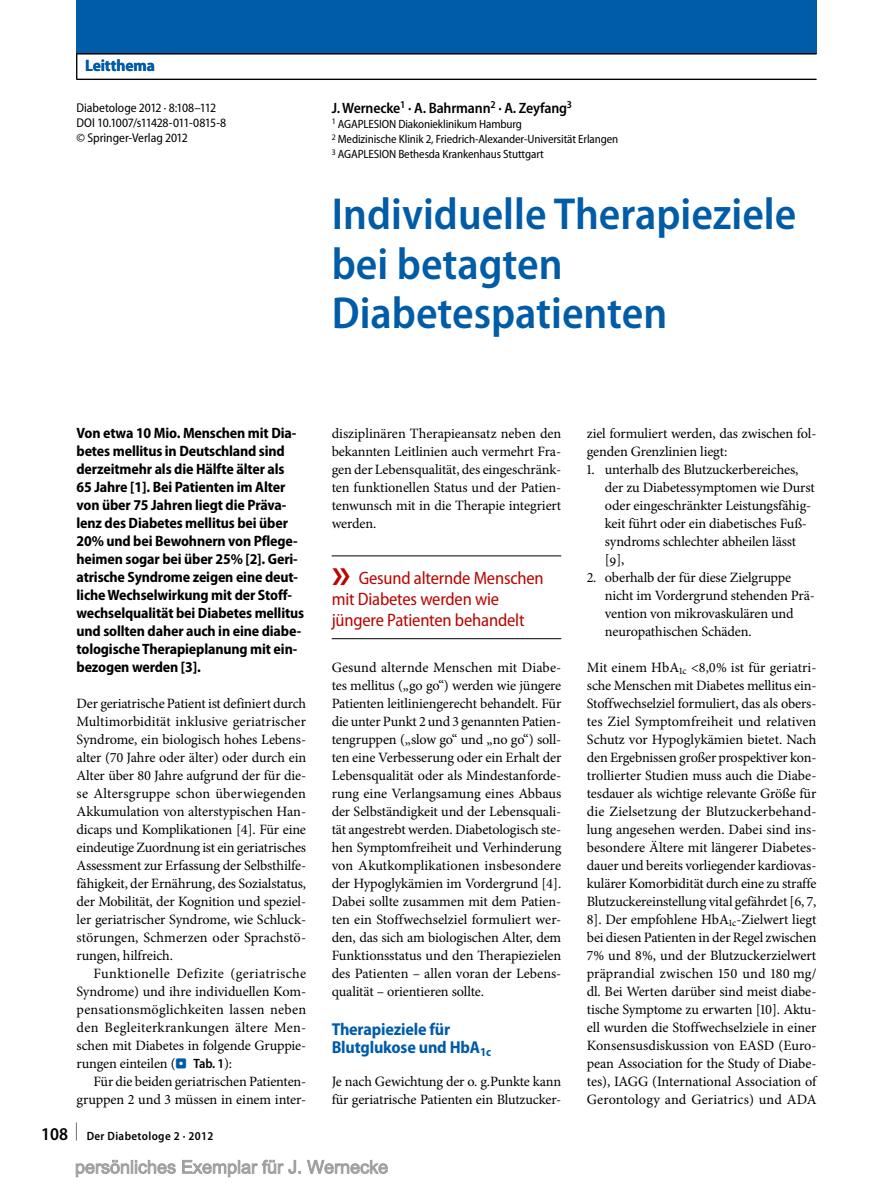
<style>
.page{position:relative;width:893px;height:1187px;background:#fff}
.page>*{position:absolute;margin:0;border:0;box-sizing:border-box;transform-origin:0 0}
.t1{font:600 semi-condensed 45px/49.5px "Myriad Pro";color:#005ca7}
.t2{font:600 semi-condensed 45px "Myriad Pro";color:#b70502}
.t3{font:semi-condensed 18px/21px "Myriad Pro";letter-spacing:-.01em;color:#b70502}
.t4{font:700 semi-condensed 17.25px/18px "Myriad Pro";letter-spacing:-.01em;color:#005ba9}
.t5{font:700 semi-condensed 16.5px "Myriad Pro";letter-spacing:-.005em;color:#005ba9}
.t6{font:700 semi-condensed 15px/18px "Myriad Pro";letter-spacing:-.01em;color:#000}
.t7{font:600 semi-condensed 15px "Myriad Pro";letter-spacing:-.01em;color:#000}
.t8{font:14.25px/18px "Minion Pro";letter-spacing:-.01em;color:#000;text-align:justify}
.t9{font:semi-condensed 12.75px/15.3px "Myriad Pro";letter-spacing:-.01em;color:#000}
.t10{font:semi-condensed 12px/15px "Myriad Pro";letter-spacing:-.01em;color:#000}
.t11{font:600 semi-condensed 12px "Myriad Pro";letter-spacing:.03em;color:#000}
.s1{font-family:"S Buttons";font-size:13.5px;color:#005ca7}
.s2{font-family:"Myriad Pro";font-weight:600;font-stretch:semi-condensed;font-size:13.5px}
.s3{font-size:18px}
</style>
<div class="page">
<hr style="left:332px;top:555px;width:229px;height:1px;background:#000">
<hr style="left:332px;top:638px;width:229px;height:1px;background:#000">
<div style="left:76px;top:0;width:740px;height:54px;background:#005ba9"></div>
<hr style="left:77px;top:53px;width:739px;height:1px;background:#000">
<hr style="left:77px;top:54px;width:739px;height:1px;background:#000">
<hr style="left:77px;top:79px;width:739px;height:1px;background:#000">
<svg style="left:76px;top:54px;width:1px;height:25px"></svg>
<svg style="left:75px;top:1159px;width:313px;height:18px"></svg>
<p class="t5" style="left:85px;top:57px;width:71px">Leitthema</p>
<p class="t9" style="left:77px;top:100px;width:151px">Diabetologe 2012 · 8:108–112<br>DOI 10.1007/s11428-011-0815-8 © Springer-Verlag 2012</p>
<p class="t7" style="left:332px;top:100px;width:242px">J. Wernecke<sup>1</sup> · A. Bahrmann<sup>2</sup> · A. Zeyfang<sup>3</sup></p>
<p class="t10" style="left:332px;top:117px;width:288px"><sup>1</sup> AGAPLESION Diakonieklinikum Hamburg<br><sup>2</sup> Medizinische Klinik 2, Friedrich-Alexander-Universität Erlangen<br><sup>3</sup> AGAPLESION Bethesda Krankenhaus Stuttgart</p>
<h1 class="t1" style="left:332px;top:190px;width:466px">Individuelle Therapieziele bei betagten<br>Diabetespatienten</h1>
<p class="t6" style="left:77px;top:424px;width:229px">Von etwa 10 Mio. Menschen mit Dia&shy;betes mellitus in Deutschland sind derzeitmehr als die Hälfte älter als<br>65 Jahre [1]. Bei Patienten im Alter von über 75 Jahren liegt die Präva&shy;lenz des Diabetes mellitus bei über 20% und bei Bewohnern von Pflege&shy;heimen sogar bei über 25% [2]. Geri&shy;atrische Syndrome zeigen eine deut&shy;liche Wechselwirkung mit der Stoff&shy;wechselqualität bei Diabetes mellitus und sollten daher auch in eine diabe&shy;tologische Therapieplanung mit ein&shy;bezogen werden [3].</p>
<p class="t8" style="left:77px;top:694px;width:231px">Der geriatrische Patient ist definiert durch Multimorbidität inklusive geriatrischer Syndrome, ein biologisch hohes Lebens&shy;alter (70 Jahre oder älter) oder durch ein Alter über 80 Jahre aufgrund der für die&shy;se Altersgruppe schon überwiegenden Akkumulation von alterstypischen Han&shy;dicaps und Komplikationen [4]. Für eine eindeutige Zuordnung ist ein geriatrisches Assessment zur Erfassung der Selbsthilfe&shy;fähigkeit, der Ernährung, des Sozialstatus, der Mobilität, der Kognition und speziel&shy;ler geriatrischer Syndrome, wie Schluck&shy;störungen, Schmerzen oder Sprachstö&shy;rungen, hilfreich.</p>
<p class="t8" style="left:77px;top:964px;width:231px;text-indent:17px">Funktionelle Defizite (geriatrische Syndrome) und ihre individuellen Kom&shy;pensationsmöglichkeiten lassen neben den Begleiterkrankungen ältere Men&shy;schen mit Diabetes in folgende Gruppie&shy;rungen einteilen (<span class="s1">.</span> <span class="s2">Tab. 1</span>):</p>
<p class="t8" style="left:77px;top:1072px;width:231px;text-align:right">Für die beiden geriatrischen Patienten&shy;gruppen 2 und 3 müssen in einem inter-</p>
<p class="t11" style="left:41px;top:1129px;width:174px"><span class="s3">108 </span><sup>|</sup> Der Diabetologe 2 · 2012</p>
<p class="t8" style="left:332px;top:424px;width:231px">disziplinären Therapieansatz neben den bekannten Leitlinien auch vermehrt Fra&shy;gen der Lebensqualität, des eingeschränk&shy;ten funktionellen Status und der Patien&shy;tenwunsch mit in die Therapie integriert werden.</p>
<h1 class="t2" style="left:332px;top:548px;width:20px">»</h1>
<p class="t3" style="left:332px;top:567px;width:214px;text-indent:27px">Gesund alternde Menschen mit Diabetes werden wie jüngere Patienten behandelt</p>
<p class="t8" style="left:332px;top:658px;width:231px">Gesund alternde Menschen mit Diabe&shy;tes mellitus („go go“) werden wie jüngere Patienten leitliniengerecht behandelt. Für die unter Punkt 2 und 3 genannten Patien&shy;tengruppen („slow go“ und „no go“) soll&shy;ten eine Verbesserung oder ein Erhalt der Lebensqualität oder als Mindestanforde&shy;rung eine Verlangsamung eines Abbaus der Selbständigkeit und der Lebensquali&shy;tät angestrebt werden. Diabetologisch ste&shy;hen Symptomfreiheit und Verhinderung von Akutkomplikationen insbesondere der Hypoglykämien im Vordergrund [4].<br>Dabei sollte zusammen mit dem Patien&shy;ten ein Stoffwechselziel formuliert wer&shy;den, das sich am biologischen Alter, dem Funktionsstatus und den Therapiezielen des Patienten – allen voran der Lebens&shy;qualität – orientieren sollte.</p>
<p class="t4" style="left:332px;top:1020px;width:161px">Therapieziele für<br>Blutglukose und HbA<sub>1c</sub></p>
<p class="t8" style="left:332px;top:1072px;width:231px">Je nach Gewichtung der o. g.Punkte kann für geriatrische Patienten ein Blutzucker-</p>
<p class="t8" style="left:587px;top:424px;width:231px">ziel formuliert werden, das zwischen fol&shy;genden Grenzlinien liegt:</p>
<p class="t8" style="left:605px;top:460px;width:211px;text-align:left;text-indent:-18px">1. unterhalb des Blutzuckerbereiches, der zu Diabetessymptomen wie Durst oder eingeschränkter Leistungsfähig&shy;keit führt oder ein diabetisches Fuß&shy;syndroms schlechter abheilen lässt [9],</p>
<p class="t8" style="left:605px;top:568px;width:212px;text-align:left;text-indent:-18px">2. oberhalb der für diese Zielgruppe nicht im Vordergrund stehenden Prä&shy;vention von mikrovaskulären und neuropathischen Schäden.</p>
<p class="t8" style="left:587px;top:658px;width:231px">Mit einem HbA<sub>1c</sub> &lt;8,0% ist für geriatri&shy;sche Menschen mit Diabetes mellitus ein-Stoffwechselziel formuliert, das als obers&shy;tes Ziel Symptomfreiheit und relativen Schutz vor Hypoglykämien bietet. Nach den Ergebnissen großer prospektiver kon&shy;trollierter Studien muss auch die Diabe&shy;tesdauer als wichtige relevante Größe für die Zielsetzung der Blutzuckerbehand&shy;lung angesehen werden. Dabei sind ins&shy;besondere Ältere mit längerer Diabetes&shy;dauer und bereits vorliegender kardiovas&shy;kulärer Komorbidität durch eine zu straffe Blutzuckereinstellung vital gefährdet [6, 7, 8]. Der empfohlene HbA<sub>1c</sub>-Zielwert liegt bei diesen Patienten in der Regel zwischen 7% und 8%, und der Blutzuckerzielwert präprandial zwischen 150 und 180 mg/ dl. Bei Werten darüber sind meist diabe&shy;tische Symptome zu erwarten [10]. Aktu&shy;ell wurden die Stoffwechselziele in einer Konsensusdiskussion von EASD (Euro&shy;pean Association for the Study of Diabe&shy;tes), IAGG (International Association of Gerontology and Geriatrics) und ADA</p>
</div>
